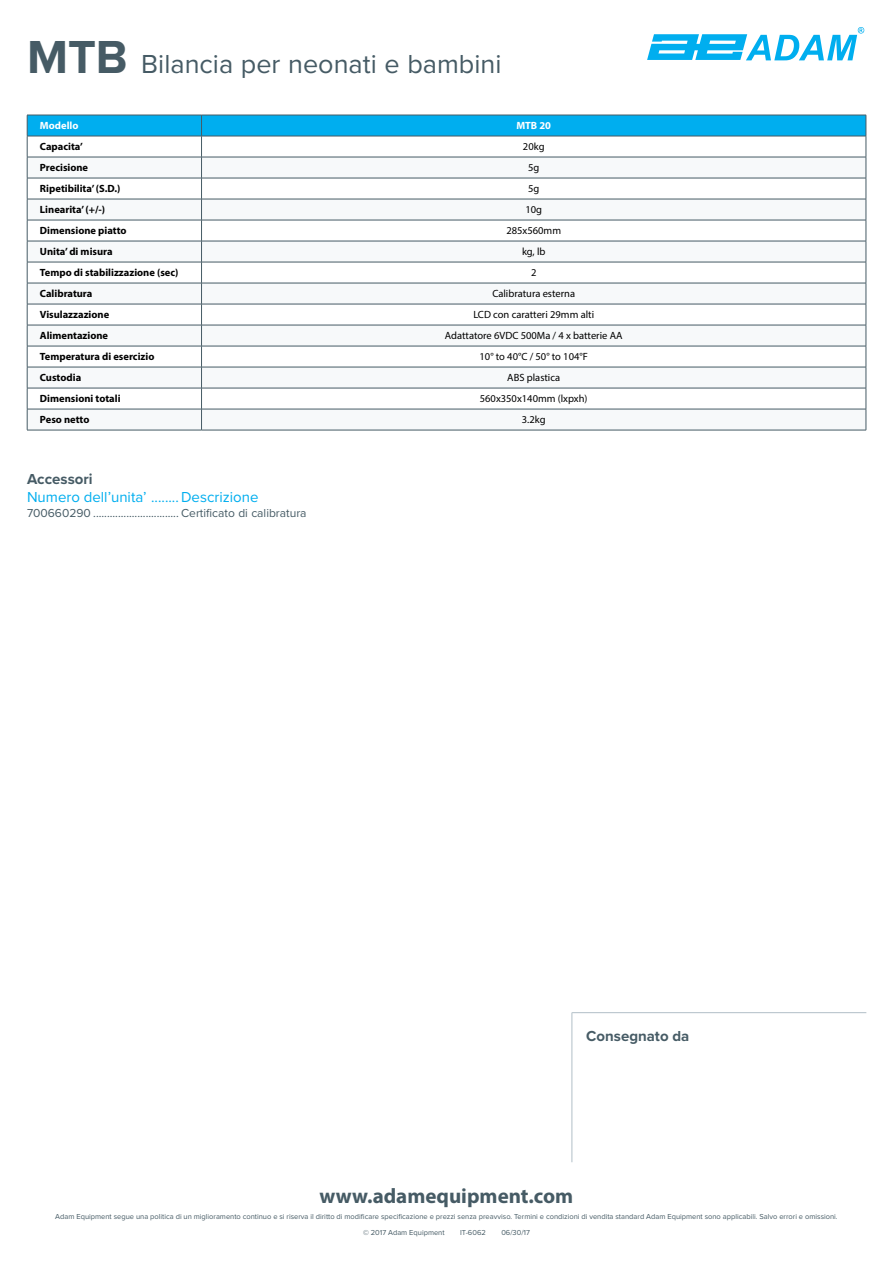
<style>
.page{position:relative;width:893px;height:1263px;background:#fff}
.page>*{position:absolute;margin:0;border:0;box-sizing:border-box;transform-origin:0 0}
.t1{font:27px "Proxima Nova";color:#465b65}
.t2{font:700 21px "Myriad Pro";color:#465b65}
.t3{font:15px "Proxima Nova";color:#00aeef}
.t4{font:700 15px "Proxima Nova";color:#465b65}
.t5{font:12px "Proxima Nova";color:#465b65}
.t6{font:700 10.5px "Myriad Pro";color:#000}
.t7{font:10.5px "Myriad Pro";color:#000}
.t8{font:700 10.5px "Myriad Pro";color:#fff}
.t9{font:7.5px/15.5px "Proxima Nova";color:#465b65}
.s1{font-weight:700;font-size:48px}
</style>
<div class="page">
<svg style="left:27px;top:115px;width:840px;height:315px"></svg>
<hr style="left:27px;top:430px;width:175px;height:1px;background:#465b65">
<hr style="left:202px;top:430px;width:664px;height:1px;background:#465b65">
<hr style="left:572px;top:1012px;width:294px;height:1px;background:#b1bfc7">
<hr style="left:572px;top:1012px;width:1px;height:150px;background:#b1bfc7">
<svg style="left:647px;top:27px;width:217px;height:33px"></svg>
<h1 class="t1" style="left:27px;top:43px;width:476px"><span class="s1">MTB</span> Bilancia per neonati e bambini</h1>
<h3 class="t8" style="left:40px;top:119px;width:40px">Modello</h3>
<h3 class="t8" style="left:516px;top:119px;width:36px">MTB 20</h3>
<h3 class="t6" style="left:40px;top:140px;width:44px">Capacita’</h3>
<h3 class="t7" style="left:523px;top:140px;width:23px">20kg</h3>
<h3 class="t6" style="left:40px;top:161px;width:50px">Precisione</h3>
<h3 class="t7" style="left:528px;top:161px;width:13px">5g</h3>
<h3 class="t6" style="left:40px;top:182px;width:82px">Ripetibilita’ (S.D.)</h3>
<h3 class="t7" style="left:528px;top:182px;width:13px">5g</h3>
<h3 class="t6" style="left:40px;top:203px;width:67px">Linearita’ (+/-)</h3>
<h3 class="t7" style="left:525px;top:203px;width:18px">10g</h3>
<h3 class="t6" style="left:40px;top:224px;width:88px">Dimensione piatto</h3>
<h3 class="t7" style="left:506px;top:224px;width:56px">285x560mm</h3>
<h3 class="t6" style="left:40px;top:245px;width:74px">Unita’ di misura</h3>
<h3 class="t7" style="left:522px;top:245px;width:25px">kg, lb</h3>
<h3 class="t6" style="left:40px;top:266px;width:140px">Tempo di stabilizzazione (sec)</h3>
<h3 class="t7" style="left:531px;top:266px;width:7px">2</h3>
<h3 class="t6" style="left:40px;top:287px;width:54px">Calibratura</h3>
<h3 class="t7" style="left:492px;top:287px;width:84px">Calibratura esterna</h3>
<h3 class="t6" style="left:40px;top:308px;width:71px">Visulazzazione</h3>
<h3 class="t7" style="left:473px;top:308px;width:122px">LCD con caratteri 29mm alti</h3>
<h3 class="t6" style="left:40px;top:329px;width:70px">Alimentazione</h3>
<h3 class="t7" style="left:445px;top:329px;width:179px">Adattatore 6VDC 500Ma / 4 x batterie AA</h3>
<h3 class="t6" style="left:40px;top:350px;width:116px">Temperatura di esercizio</h3>
<h3 class="t7" style="left:480px;top:350px;width:110px">10° to 40°C / 50° to 104°F</h3>
<h3 class="t6" style="left:40px;top:371px;width:43px">Custodia</h3>
<h3 class="t7" style="left:507px;top:371px;width:54px">ABS plastica</h3>
<h3 class="t6" style="left:40px;top:392px;width:82px">Dimensioni totali</h3>
<h3 class="t7" style="left:480px;top:392px;width:109px">560x350x140mm (lxpxh)</h3>
<h3 class="t6" style="left:40px;top:413px;width:51px">Peso netto</h3>
<h3 class="t7" style="left:522px;top:413px;width:25px">3.2kg</h3>
<h3 class="t4" style="left:27px;top:468px;width:67px">Accessori</h3>
<h3 class="t3" style="left:27px;top:486px;width:233px">Numero dell’unita’ ........ Descrizione</h3>
<h3 class="t5" style="left:27px;top:504px;width:281px">700660290 ............................... Certificato di calibratura</h3>
<h3 class="t4" style="left:586px;top:1024px;width:105px">Consegnato da</h3>
<h2 class="t2" style="left:320px;top:1182px;width:255px">www.adamequipment.com</h2>
<p class="t9" style="left:363px;top:1209px;width:476px;text-indent:-308px">Adam Equipment segue una politica di un miglioramento continuo e si riserva il diritto di modificare specificazione e prezzi senza preavviso. Termini e condizioni di vendita standard Adam Equipment sono applicabili. Salvo errori e omissioni. © 2017 Adam Equipment</p>
<p class="t9" style="left:460px;top:1224px;width:27px">IT-6062</p>
<p class="t9" style="left:501px;top:1224px;width:30px">06/30/17</p>
</div>
